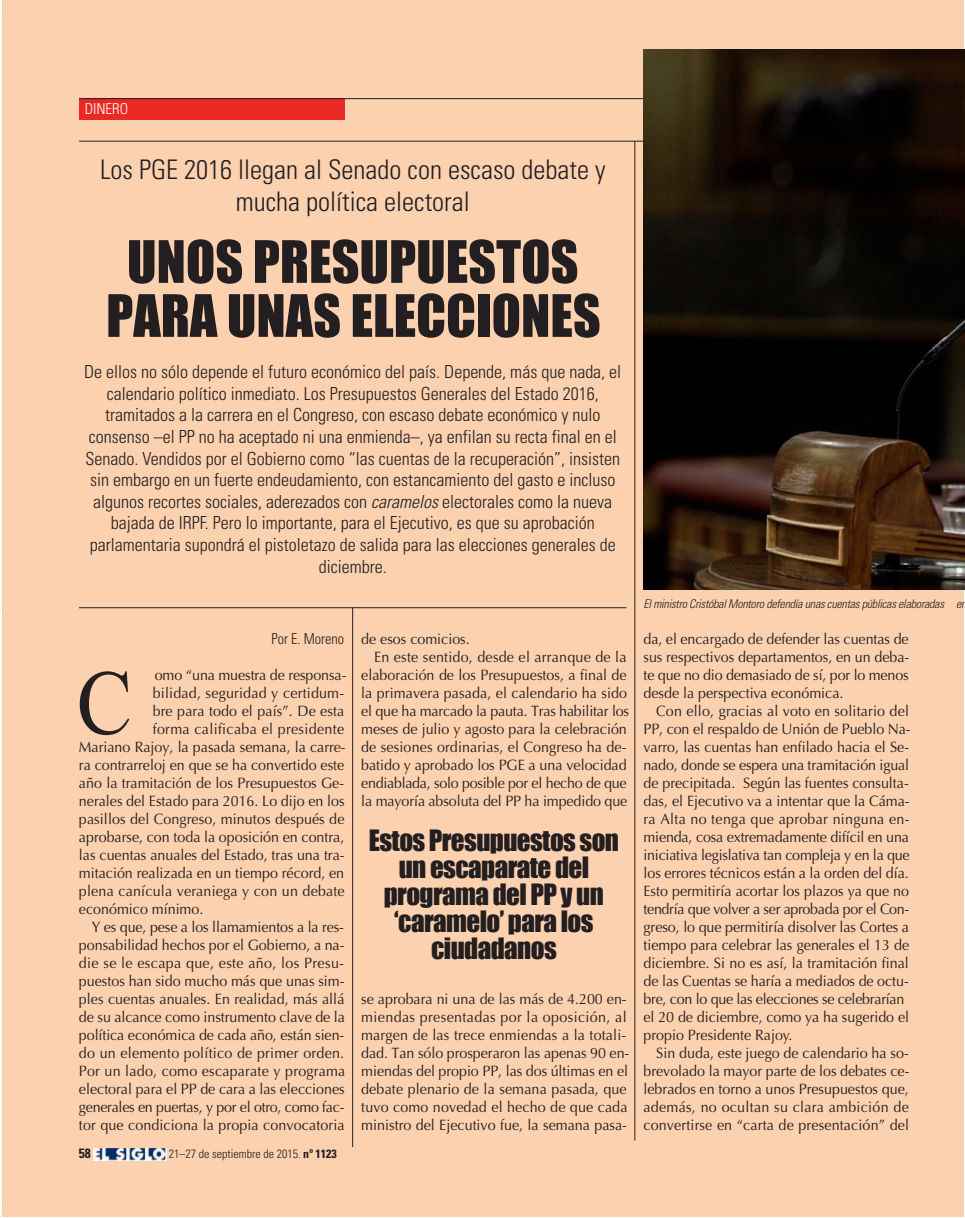
<style>
.page{position:relative;width:965px;height:1218px;background:#fff}
.page>*{position:absolute;margin:0;border:0;box-sizing:border-box;transform-origin:0 0}
.t1{font:92.1px "Times New Roman";color:#231f20;scale:.9 1}
.t2{font:54px/54px "Impact";color:#231f20;text-align:center}
.t3{font:27px/27px "Impact";letter-spacing:-.02em;color:#231f20;text-align:center}
.t4{font:300 condensed 27px/32.4px "Univers LT Std";color:#231f20;text-align:center}
.t5{font:300 condensed 18px/21.6px "Univers LT Std";color:#231f20;text-align:center}
.t6{font:15px/18px "Optima";color:#231f20;scale:.95 1}
.t7{font:15px "Optima";letter-spacing:-.02em;color:#231f20;scale:.95 1}
.t8{font:15px "Optima";letter-spacing:.025em;color:#231f20;scale:.95 1}
.t9{font:15px "Optima";letter-spacing:.02em;color:#231f20;scale:.95 1}
.t10{font:300 condensed 15px "Univers LT Std";color:#231f20;scale:.95 1}
.t11{font:300 condensed 15px "Univers LT Std";color:#fff}
.t12{font:700 condensed 13.5px "Univers LT Std";color:#231f20}
.t13{font:italic 300 condensed 12px "Univers LT Std";letter-spacing:-.02em;color:#231f20}
.t14{font:300 condensed 12px "Univers LT Std";color:#231f20}
.s1{font-style:italic}
.s2{font-weight:700}
</style>
<div class="page">
<div style="left:2px;top:1px;width:961px;height:1216px;background:#fcd1af"></div>
<hr style="left:634px;top:141px;width:1px;height:999px;background:#231f20">
<div style="left:79px;top:99px;width:265px;height:21px;background:#ea2924"></div>
<hr style="left:79px;top:98px;width:884px;height:1px;background:#231f20">
<hr style="left:79px;top:141px;width:884px;height:1px;background:#231f20">
<img style="left:94px;top:1148px;width:72px;height:12px">
<img style="left:643px;top:50px;width:320px;height:540px">
<hr style="left:352px;top:608px;width:1px;height:539px;background:#231f20">
<hr style="left:79px;top:607px;width:547px;height:1px;background:#231f20">
<p class="t11" style="left:85px;top:100px;width:45px">DINERO</p>
<h3 class="t4" style="left:100px;top:153px;width:507px">Los PGE 2016 llegan al Senado con escaso debate y mucha política electoral</h3>
<h2 class="t2" style="left:106px;top:233px;width:496px">UNOS PRESUPUESTOS<br>PARA UNAS ELECCIONES</h2>
<p class="t5" style="left:84px;top:361px;width:538px">De ellos no sólo depende el futuro económico del país. Depende, más que nada, el calendario político inmediato. Los Presupuestos Generales del Estado 2016, tramitados a la carrera en el Congreso, con escaso debate económico y nulo consenso –el PP no ha aceptado ni una enmienda–, ya enfilan su recta final en el Senado. Vendidos por el Gobierno como “las cuentas de la recuperación”, insisten sin embargo en un fuerte endeudamiento, con estancamiento del gasto e incluso algunos recortes sociales, aderezados con <span class="s1">caramelos</span> electorales como la nueva bajada de IRPF. Pero lo importante, para el Ejecutivo, es que su aprobación parlamentaria supondrá el pistoletazo de salida para las elecciones generales de diciembre.</p>
<p class="t10" style="left:271px;top:629px;width:78px">Por E. Moreno</p>
<h1 class="t1" style="left:77px;top:638px;width:63px">C</h1>
<p class="t6" style="left:155px;top:667px;width:203px">omo “una muestra de responsa-</p>
<p class="t6" style="left:153px;top:685px;width:203px">bilidad, seguridad y certidum-</p>
<p class="t6" style="left:153px;top:703px;width:203px">bre para todo el país”. De esta</p>
<p class="t8" style="left:153px;top:722px;width:203px">forma calificaba el presidente</p>
<p class="t6" style="left:79px;top:739px;width:282px">Mariano Rajoy, la pasada semana, la carre-</p>
<p class="t6" style="left:79px;top:757px;width:281px">ra contrarreloj en que se ha convertido este</p>
<p class="t6" style="left:79px;top:775px;width:280px">año la tramitación de los Presupuestos Ge-</p>
<p class="t6" style="left:79px;top:793px;width:281px">nerales del Estado para 2016. Lo dijo en los</p>
<p class="t6" style="left:79px;top:811px;width:281px">pasillos del Congreso, minutos después de</p>
<p class="t6" style="left:79px;top:829px;width:281px">aprobarse, con toda la oposición en contra,</p>
<p class="t6" style="left:79px;top:847px;width:281px">las cuentas anuales del Estado, tras una tra-</p>
<p class="t6" style="left:79px;top:865px;width:281px">mitación realizada en un tiempo récord, en</p>
<p class="t6" style="left:79px;top:883px;width:281px">plena canícula veraniega y con un debate</p>
<p class="t6" style="left:79px;top:901px;width:132px">económico mínimo.</p>
<p class="t6" style="left:92px;top:919px;width:267px">Y es que, pese a los llamamientos a la res-</p>
<p class="t6" style="left:79px;top:937px;width:281px">ponsabilidad hechos por el Gobierno, a na-</p>
<p class="t8" style="left:79px;top:956px;width:280px">die se le escapa que, este año, los Presu-</p>
<p class="t6" style="left:79px;top:973px;width:281px">puestos han sido mucho más que unas sim-</p>
<p class="t6" style="left:79px;top:991px;width:281px">ples cuentas anuales. En realidad, más allá</p>
<p class="t6" style="left:79px;top:1009px;width:281px">de su alcance como instrumento clave de la</p>
<p class="t6" style="left:79px;top:1027px;width:281px">política económica de cada año, están sien-</p>
<p class="t9" style="left:79px;top:1046px;width:281px">do un elemento político de primer orden.</p>
<p class="t6" style="left:79px;top:1063px;width:282px">Por un lado, como escaparate y programa</p>
<p class="t6" style="left:79px;top:1081px;width:281px">electoral para el PP de cara a las elecciones</p>
<p class="t7" style="left:79px;top:1100px;width:281px">generales en puertas, y por el otro, como fac-</p>
<p class="t6" style="left:79px;top:1117px;width:281px">tor que condiciona la propia convocatoria</p>
<p class="t12" style="left:79px;top:1144px;width:13px">58</p>
<p class="t14" style="left:169px;top:1146px;width:170px">21–27 de septiembre de 2015. <span class="s2">nº 1123</span></p>
<p class="t6" style="left:361px;top:631px;width:116px">de esos comicios.</p>
<p class="t6" style="left:374px;top:649px;width:267px">En este sentido, desde el arranque de la</p>
<p class="t6" style="left:361px;top:667px;width:281px">elaboración de los Presupuestos, a final de</p>
<p class="t6" style="left:361px;top:685px;width:281px">la primavera pasada, el calendario ha sido</p>
<p class="t6" style="left:361px;top:703px;width:283px">el que ha marcado la pauta. Tras habilitar los</p>
<p class="t6" style="left:361px;top:721px;width:281px">meses de julio y agosto para la celebración</p>
<p class="t6" style="left:361px;top:739px;width:281px">de sesiones ordinarias, el Congreso ha de-</p>
<p class="t6" style="left:361px;top:757px;width:281px">batido y aprobado los PGE a una velocidad</p>
<p class="t7" style="left:361px;top:776px;width:281px">endiablada, solo posible por el hecho de que</p>
<p class="t6" style="left:361px;top:793px;width:281px">la mayoría absoluta del PP ha impedido que</p>
<h3 class="t3" style="left:369px;top:826px;width:252px">Estos Presupuestos son un escaparate del programa del PP y un ‘caramelo’ para los ciudadanos</h3>
<p class="t6" style="left:361px;top:991px;width:283px">se aprobara ni una de las más de 4.200 en&shy;miendas presentadas por la oposición, al margen de las trece enmiendas a la totali&shy;dad. Tan sólo prosperaron las apenas 90 en&shy;miendas del propio PP, las dos últimas en el debate plenario de la semana pasada, que tuvo como novedad el hecho de que cada ministro del Ejecutivo fue, la semana pasa-</p>
<p class="t13" style="left:643px;top:596px;width:324px">El ministro Cristóbal Montoro defendía unas cuentas públicas elaboradas en</p>
<p class="t6" style="left:643px;top:631px;width:281px;text-align:justify">da, el encargado de defender las cuentas de sus respectivos departamentos, en un deba&shy;te que no dio demasiado de sí, por lo menos desde la perspectiva económica.</p>
<p class="t6" style="left:643px;top:703px;width:282px;text-indent:13px">Con ello, gracias al voto en solitario del PP, con el respaldo de Unión de Pueblo Na&shy;varro, las cuentas han enfilado hacia el Se&shy;nado, donde se espera una tramitación igual de precipitada. Según las fuentes consulta&shy;das, el Ejecutivo va a intentar que la Cáma&shy;ra Alta no tenga que aprobar ninguna en&shy;mienda, cosa extremadamente difícil en una iniciativa legislativa tan compleja y en la que los errores técnicos están a la orden del día.<br>Esto permitiría acortar los plazos ya que no tendría que volver a ser aprobada por el Con&shy;greso, lo que permitiría disolver las Cortes a tiempo para celebrar las generales el 13 de diciembre. Si no es así, la tramitación final de las Cuentas se haría a mediados de octu&shy;bre, con lo que las elecciones se celebrarían el 20 de diciembre, como ya ha sugerido el propio Presidente Rajoy.</p>
<p class="t6" style="left:643px;top:1045px;width:281px;text-align:justify;text-indent:13px">Sin duda, este juego de calendario ha so&shy;brevolado la mayor parte de los debates ce&shy;lebrados en torno a unos Presupuestos que, además, no ocultan su clara ambición de convertirse en “carta de presentación” del</p>
</div>
